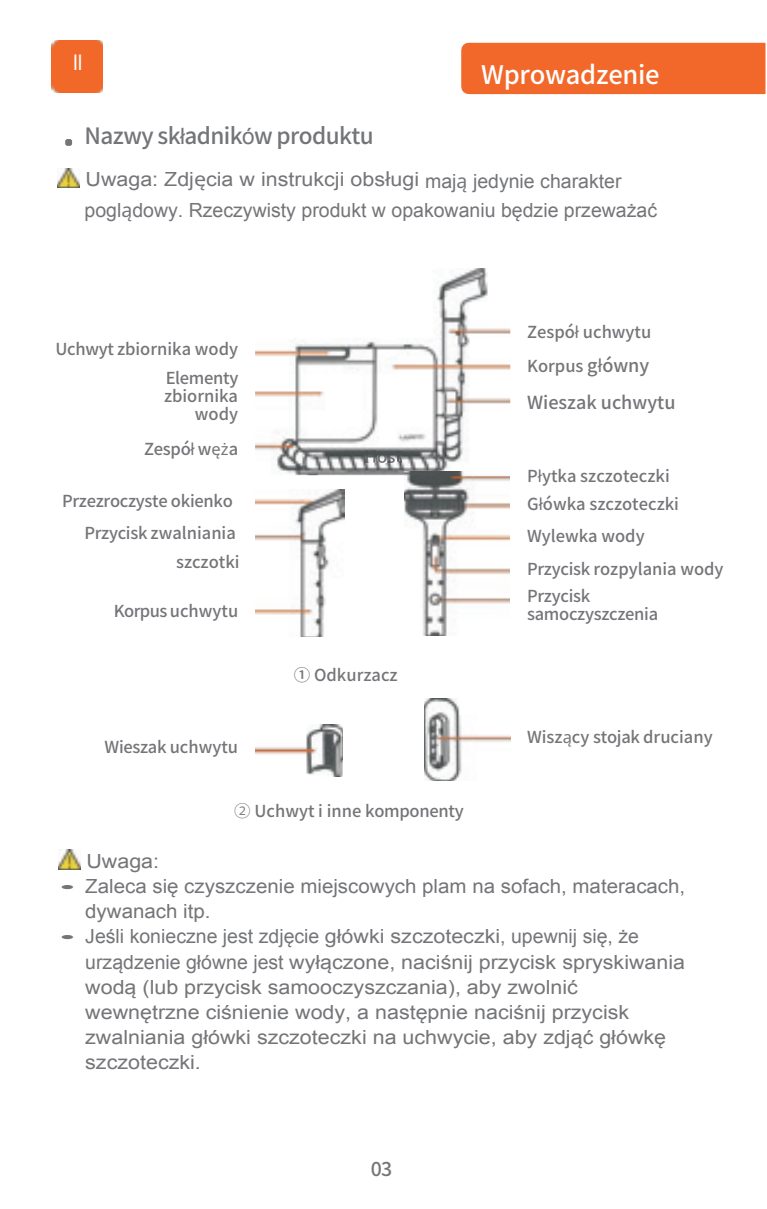
<style>
.page{position:relative;width:767px;height:1209px;background:#fff}
.page>*{position:absolute;margin:0;border:0;box-sizing:border-box;transform-origin:0 0}
.t1{font:500 25.5px "Noto Sans CJ Kjp";letter-spacing:-.01em;color:#fff}
.t2{font:500 22.5px "Noto Sans CJ Kjp";letter-spacing:-.025em;color:#747578}
.t3{font:500 21px "Noto Sans CJ Kjp";color:#fff;scale:.7 1}
.t4{font:19.5px/24.9px "Arial";color:#747578}
.t5{font:19.5px/31.2px "Arial";color:#747578;scale:1.1 1}
.t6{font:19.5px/24.9px "Arial";color:#747578;scale:1.05 1}
.t7{font:500 18px "Noto Sans CJ Kjp";color:#747578}
.t8{font:500 16.5px/28.8px "Noto Sans CJ Kjp";color:#747578}
.t9{font:500 16.5px/31.5px "Noto Sans CJ Kjp";letter-spacing:-.02em;color:#747578;text-align:right}
.s1{font-family:"Arial";font-weight:400}
.s2{font-family:"Noto Sans"}
.s3{font-family:"Noto Sans";font-weight:400}
.s4{font-family:"Koz Go Pr 6 N";font-weight:400}
.s5{font-size:18px}
.s6{font-family:"Noto Sans";font-weight:400;font-size:18px}
.s7{font-size:16.5px}
</style>
<div class="page">
<img style="left:57px;top:169px;width:23px;height:19px">
<img style="left:255px;top:490px;width:89px;height:147px">
<img style="left:404px;top:475px;width:106px;height:160px">
<img style="left:58px;top:850px;width:22px;height:19px">
<div style="left:51px;top:41px;width:52px;height:51px;background:#f26829"></div>
<img style="left:255px;top:268px;width:255px;height:207px">
<svg style="left:366px;top:451px;width:35px;height:12px"></svg>
<img style="left:255px;top:724px;width:88px;height:52px">
<img style="left:424px;top:698px;width:86px;height:83px">
<svg style="left:65px;top:139px;width:7px;height:7px"></svg>
<div style="left:461px;top:43px;width:304px;height:51px;background:#f2682a"></div>
<p class="t3" style="left:71px;top:50px;width:22px">Ⅱ</p>
<h1 class="t1" style="left:481px;top:60px;width:180px">Wprowadzenie</h1>
<p class="t2" style="left:85px;top:123px;width:290px">Nazwy sk<span class="s1">ł</span>adnik<span class="s1">ó</span>w produktu</p>
<p class="t5" style="left:84px;top:164px;width:522px">Uwaga: Zdj<span class="s2">ę</span>cia w instrukcji obs<span class="s2">ł</span>ugi maj<span class="s2">ą</span> jedynie charakter pogl<span class="s2">ą</span>dowy. Rzeczywisty produkt w opakowaniu będzie przeważać</p>
<p class="t5" style="left:636px;top:195px;width:7px">.</p>
<p class="t8" style="left:55px;top:335px;width:185px;text-align:right">Uchwyt zbiornika wody<br>Elementy</p>
<p class="t8" style="left:164px;top:387px;width:76px;line-height:18px;text-align:right">zbiornika wody</p>
<p class="t8" style="left:144px;top:435px;width:95px">Zespó<span class="s3">ł</span> w<span class="s3">ęż</span>a</p>
<p class="t9" style="left:62px;top:486px;width:175px">Przezroczyste okienko<br>Przycisk zwalniania</p>
<p class="t8" style="left:176px;top:548px;width:65px">szczotki</p>
<p class="t8" style="left:114px;top:597px;width:126px">Korpus uchwytu</p>
<p class="t8" style="left:104px;top:733px;width:135px">Wieszak uchwytu</p>
<p class="t8" style="left:294px;top:661px;width:105px">➀ Odkurzacz</p>
<p class="t8" style="left:234px;top:797px;width:231px"><span class="s4">②</span> Uchwyt i inne komponenty</p>
<p class="t8" style="left:527px;top:316px;width:126px;line-height:33.3px">Zespó<span class="s3">ł</span> uchwytu<br>Korpus <span class="s5">g</span><span class="s6">ł</span><span class="s5">ówny</span></p>
<p class="t7" style="left:527px;top:392px;width:150px">Wieszak uchwytu</p>
<p class="t8" style="left:527px;top:463px;width:153px;line-height:27.9px">P<span class="s3">ł</span>ytka szczoteczki<br>G<span class="s3">ł</span>ówka szczoteczki</p>
<p class="t8" style="left:527px;top:521px;width:198px;line-height:32.1px">Wylewka wody<br>Przycisk rozpylania wody</p>
<p class="t9" style="left:527px;top:587px;width:133px;line-height:18px;text-align:left">Przycisk samoczyszczenia</p>
<p class="t8" style="left:527px;top:723px;width:187px">Wisz<span class="s3">ą</span>cy stojak druciany</p>
<p class="t5" style="left:86px;top:845px;width:68px">Uwaga:</p>
<p class="t6" style="left:85px;top:874px;width:573px;text-indent:-26px"><span class="s7">•</span> Zaleca się czyszczenie miejscowych plam na sofach, materacach, dywanach itp.</p>
<p class="t4" style="left:85px;top:924px;width:601px;text-indent:-26px"><span class="s7">•</span> Jeśli konieczne jest zdjęcie główki szczoteczki, upewnij się, że urządzenie główne jest wyłączone, naciśnij przycisk spryskiwania wodą (lub przycisk samooczyszczania), aby zwolnić wewnętrzne ciśnienie wody, a następnie naciśnij przycisk zwalniania główki szczoteczki na uchwycie, aby zdjąć główkę szczoteczki.</p>
</div>
